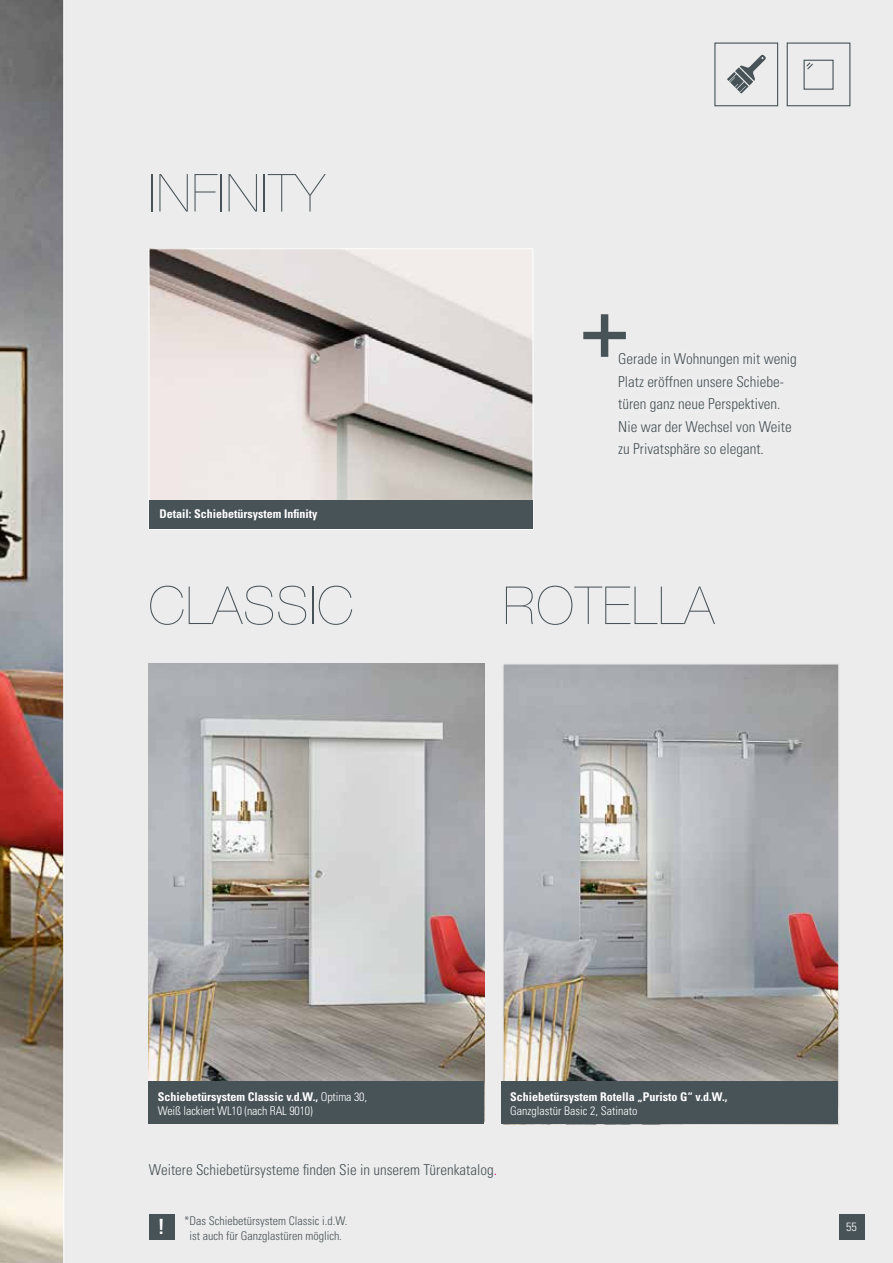
<style>
.page{position:relative;width:893px;height:1263px;background:#ececec}
.page>*{position:absolute;margin:0;border:0;box-sizing:border-box;transform-origin:0 0}
.t1{font:90px "Arial";color:#485358}
.t2{font:200 52.5px "Helvetica Neue";letter-spacing:.02em;color:#485358}
.t3{font:700 condensed 21px "Univers LT Std";color:#fff}
.t4{font:300 condensed 15px/22.5px "Univers LT Std";color:#485358}
.t5{font:300 condensed 12px/14.4px "Univers LT Std";color:#fff}
.t6{font:700 condensed 12px "Univers LT Std";color:#fff}
.t7{font:300 condensed 12px/15px "Univers LT Std";color:#485358;text-align:center}
.s1{font-weight:700}
.s2{color:#e6007d}
</style>
<div class="page">
<img style="left:0;top:0;width:64px;height:1263px">
<div style="left:787px;top:43px;width:63px;height:63px;background:#ececec;border:1px solid #485358"></div>
<div style="left:803px;top:60px;width:31px;height:30px;border:1px solid #485358"></div>
<svg style="left:805px;top:61px;width:9px;height:9px"></svg>
<img style="left:151px;top:251px;width:380px;height:249px">
<div style="left:149px;top:500px;width:384px;height:29px;background:#485358"></div>
<img style="left:149px;top:664px;width:335px;height:418px">
<div style="left:149px;top:1082px;width:335px;height:42px;background:#485358"></div>
<div style="left:149px;top:1214px;width:25px;height:25px;background:#485358"></div>
<img style="left:505px;top:666px;width:332px;height:416px">
<div style="left:501px;top:1082px;width:337px;height:42px;background:#485358"></div>
<div style="left:714px;top:43px;width:64px;height:63px;background:#ececec;border:1px solid #485358"></div>
<svg style="left:727px;top:54px;width:39px;height:40px"></svg>
<div style="left:839px;top:1214px;width:25px;height:25px;background:#485358"></div>
<h2 class="t2" style="left:149px;top:152px;width:177px">INFINITY</h2>
<p class="t6" style="left:159px;top:506px;width:159px">Detail: Schiebetürsystem Infinity</p>
<h2 class="t2" style="left:149px;top:565px;width:206px">CLASSIC</h2>
<h1 class="t1" style="left:578px;top:277px;width:54px">+</h1>
<p class="t4" style="left:618px;top:347px;width:180px">Gerade in Wohnungen mit wenig<br>Platz eröffnen unsere Schiebe&shy;türen ganz neue Perspektiven.<br>Nie war der Wechsel von Weite zu Privatsphäre so elegant.</p>
<h2 class="t2" style="left:503px;top:565px;width:213px">ROTELLA</h2>
<p class="t5" style="left:158px;top:1089px;width:211px"><span class="s1">Schiebetürsystem Classic v.d.W.,</span> Optima 30,<br>Weiß lackiert WL10 (nach RAL 9010)</p>
<p class="t6" style="left:510px;top:1089px;width:219px">Schiebetürsystem Rotella „Puristo G“ v.d.W.,</p>
<p class="t5" style="left:510px;top:1104px;width:129px">Ganzglastür Basic 2, Satinato</p>
<p class="t4" style="left:149px;top:1158px;width:350px">Weitere Schiebetürsysteme finden Sie in unserem Türenkatalog<span class="s2">.</span></p>
<h3 class="t3" style="left:158px;top:1213px;width:8px">!</h3>
<p class="t7" style="left:184px;top:1213px;width:165px">*Das Schiebetürsystem Classic i.d.W. ist auch für Ganzglastüren möglich.</p>
<p class="t5" style="left:846px;top:1220px;width:12px">55</p>
</div>
